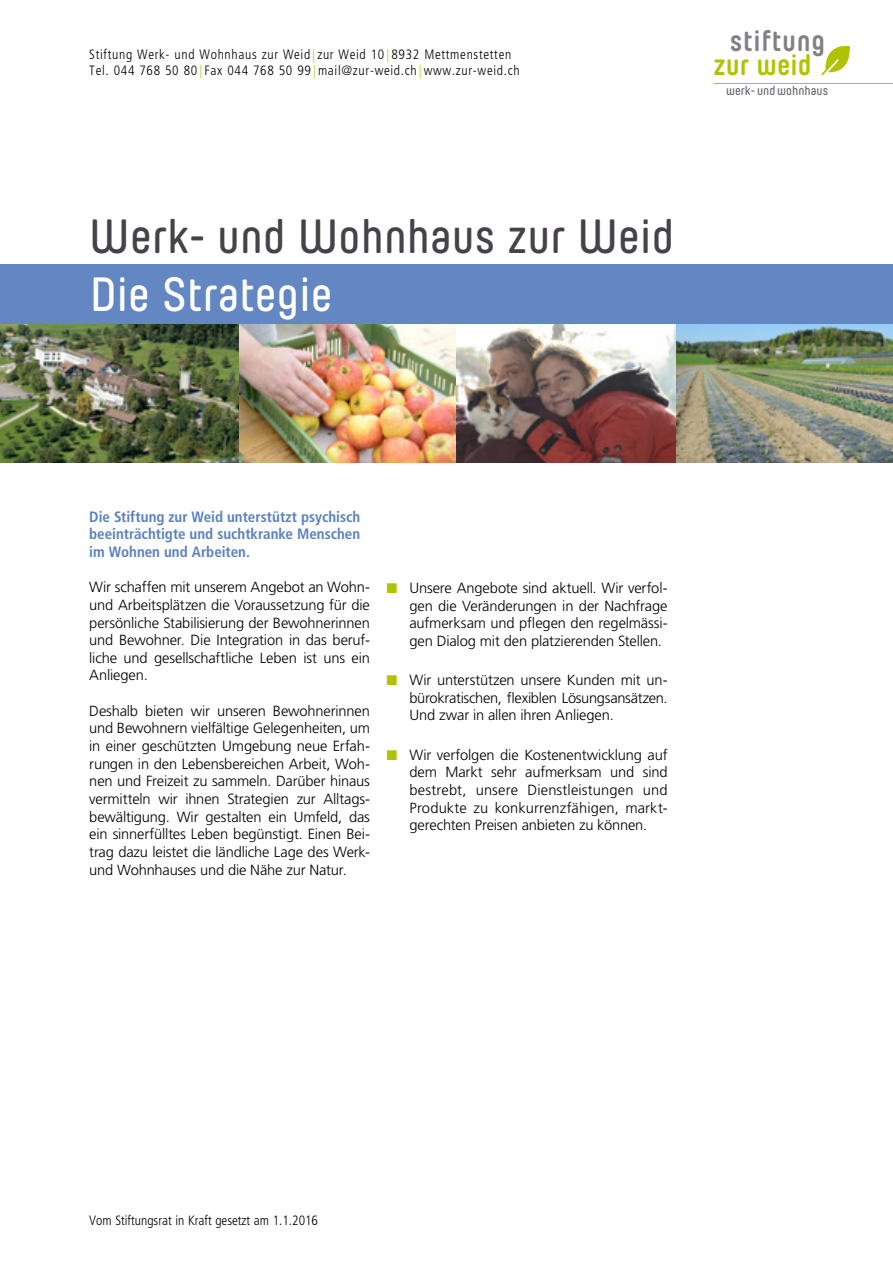
<style>
.page{position:relative;width:893px;height:1263px;background:#fff}
.page>*{position:absolute;margin:0;border:0;box-sizing:border-box;transform-origin:0 0}
.t1{font:600 48px "Yummo";letter-spacing:.005em;color:#454347}
.t2{font:600 48px "Yummo";letter-spacing:.005em;color:#fff}
.t3{font:700 29.4px "Yummo";letter-spacing:.025em;color:#818084}
.t4{font:700 29.4px "Yummo";color:#b1c300}
.t5{font:700 condensed 15px/17.7px "Frutiger LT Std";color:#5a81be;text-align:justify}
.t6{font:300 14.7px/17.7px "Frutiger LT Std";letter-spacing:-.01em;color:#000;text-align:justify}
.t7{font:300 condensed 13.5px/16.2px "Frutiger LT Std";letter-spacing:.05em;color:#000}
.t8{font:300 condensed 13.5px "Frutiger LT Std";color:#000}
.t9{font:600 12.9px "Yummo";color:#68676c}
.s1{color:#b1c300}
.s2{font-family:"Monotype Sorts";font-weight:400;font-size:13.5px;color:#b1c300}
</style>
<div class="page">
<div style="left:0;top:264px;width:893px;height:63px;background:#6387c2"></div>
<svg style="left:821px;top:46px;width:29px;height:29px"></svg>
<hr style="left:714px;top:83px;width:179px;height:1px;background:#b1c300">
<img style="left:0;top:324px;width:456px;height:139px">
<img style="left:456px;top:324px;width:437px;height:139px">
<p class="t7" style="left:89px;top:46px;width:432px">Stiftung Werk- und Wohnhaus zur Weid<span class="s1">|</span>zur Weid 10<span class="s1">|</span>8932 Mettmenstetten<br>Tel. 044 768 50 80<span class="s1">|</span>Fax 044 768 50 99<span class="s1">|</span>mail@zur-weid.ch<span class="s1">|</span>www.zur-weid.ch</p>
<h2 class="t3" style="left:730px;top:14px;width:97px">stiftung</h2>
<h2 class="t4" style="left:714px;top:38px;width:99px">zur weid</h2>
<p class="t9" style="left:726px;top:80px;width:104px">werk- undwohnhaus</p>
<h1 class="t1" style="left:89px;top:198px;width:586px">Werk- und Wohnhaus zur Weid</h1>
<h1 class="t2" style="left:90px;top:255px;width:245px">Die Strategie</h1>
<p class="t5" style="left:89px;top:507px;width:273px">Die Stiftung zur Weid unterstützt psychisch beeinträchtigte und suchtkranke Menschen im Wohnen und Arbeiten.</p>
<p class="t6" style="left:89px;top:578px;width:282px">Wir schaffen mit unserem Angebot an Wohn&shy;und Arbeitsplätzen die Voraussetzung für die persönliche Stabilisierung der Bewohnerinnen und Bewohner. Die Integration in das beruf&shy;liche und gesellschaftliche Leben ist uns ein Anliegen.</p>
<p class="t6" style="left:89px;top:702px;width:282px">Deshalb bieten wir unseren Bewohnerinnen und Bewohnern vielfältige Gelegenheiten, um in einer geschützten Umgebung neue Erfah&shy;rungen in den Lebensbereichen Arbeit, Woh&shy;nen und Freizeit zu sammeln. Darüber hinaus vermitteln wir ihnen Strategien zur Alltags&shy;bewältigung. Wir gestalten ein Umfeld, das ein sinnerfülltes Leben begünstigt. Einen Bei&shy;trag dazu leistet die ländliche Lage des Werk&shy;und Wohnhauses und die Nähe zur Natur.</p>
<p class="t6" style="left:409px;top:579px;width:260px;text-indent:-22px"><span class="s2">N</span> Unsere Angebote sind aktuell. Wir verfol&shy;gen die Veränderungen in der Nachfrage aufmerksam und pflegen den regelmässi&shy;gen Dialog mit den platzierenden Stellen.</p>
<p class="t6" style="left:409px;top:671px;width:260px;text-indent:-22px"><span class="s2">N</span> Wir unterstützen unsere Kunden mit un&shy;bürokratischen, flexiblen Lösungsansätzen.<br>Und zwar in allen ihren Anliegen.</p>
<p class="t6" style="left:409px;top:746px;width:260px;text-indent:-22px"><span class="s2">N</span> Wir verfolgen die Kostenentwicklung auf dem Markt sehr aufmerksam und sind bestrebt, unsere Dienstleistungen und Produkte zu konkurrenzfähigen, markt&shy;gerechten Preisen anbieten zu können.</p>
<p class="t8" style="left:89px;top:1212px;width:230px">Vom Stiftungsrat in Kraft gesetzt am 1.1.2016</p>
</div>
